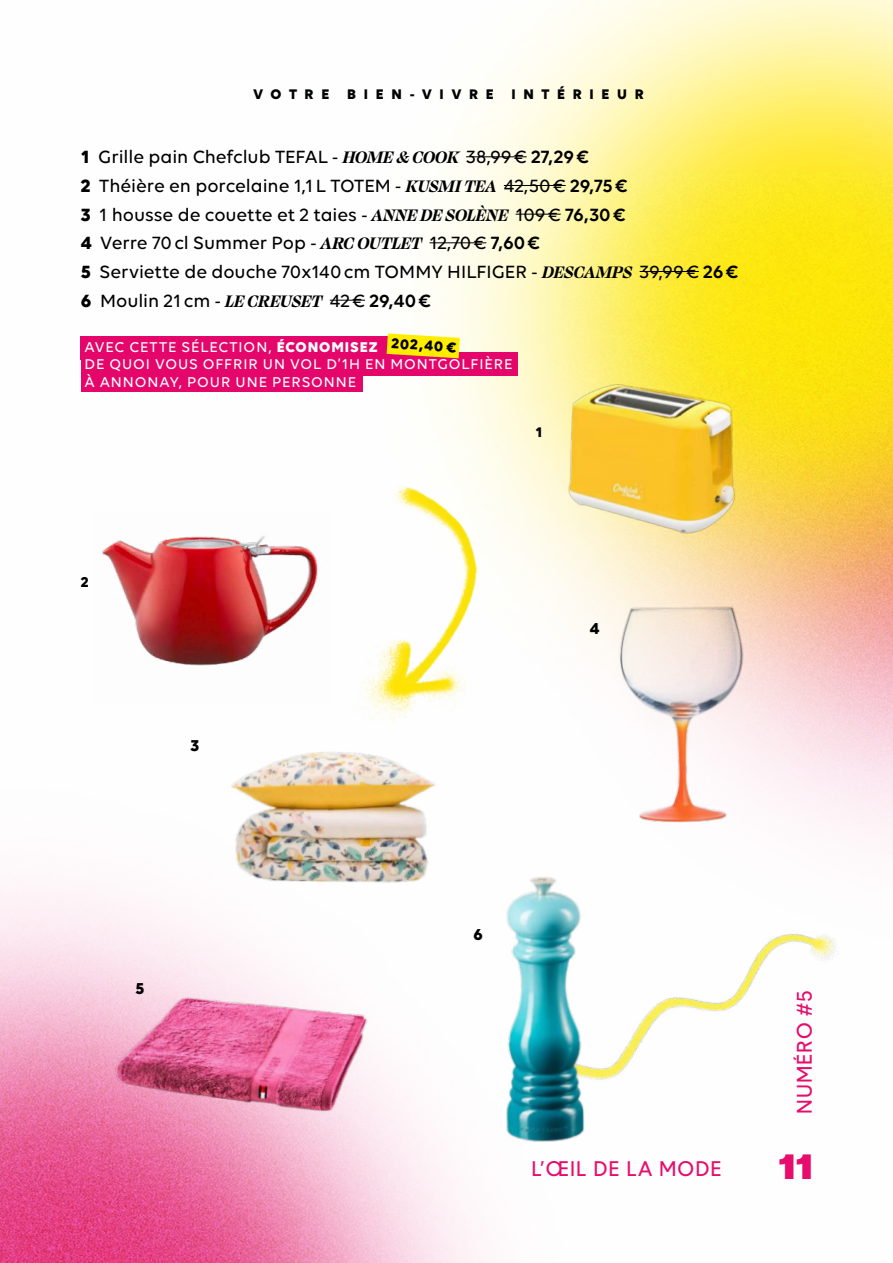
<style>
.page{position:relative;width:893px;height:1263px;background:#fff}
.page>*{position:absolute;margin:0;border:0;box-sizing:border-box;transform-origin:0 0}
.t1{font:800 35.1px "Matrice";color:#e60d6c}
.t2{font:20.55px "Basetica";letter-spacing:.05em;color:#e60d6c}
.t3{font:500 19.05px/28.7px "Volte";letter-spacing:-.005em;color:#000}
.t4{font:700 16.95px "Volte";color:#000}
.t5{font:500 15.3px/17.2px "Volte";letter-spacing:.06em;color:#fff}
.t6{font:700 15.3px "Volte";color:#000}
.t7{font:700 15px "Volte";letter-spacing:.505em;color:#010202}
.t8{font:700 15px "Volte";color:#000}
.s1{font-weight:700}
.s2{font-family:"Swear Display";font-weight:700;font-style:italic}
.s3{font-weight:600}
</style>
<div class="page">
<img style="left:0;top:0;width:893px;height:1263px">
<hr style="left:466px;top:156px;width:61px;height:1px;background:#000">
<hr style="left:504px;top:185px;width:62px;height:1px;background:#000">
<hr style="left:516px;top:214px;width:45px;height:1px;background:#000">
<hr style="left:429px;top:242px;width:57px;height:1px;background:#000">
<hr style="left:640px;top:271px;width:59px;height:1px;background:#000">
<hr style="left:330px;top:300px;width:35px;height:1px;background:#000">
<div style="left:81px;top:336px;width:315px;height:23px;background:#e5066b"></div>
<div style="left:81px;top:352px;width:436px;height:24px;background:#e5066b"></div>
<div style="left:81px;top:369px;width:281px;height:23px;background:#e5066b"></div>
<svg style="left:387px;top:333px;width:73px;height:25px;background:#fcdb23"></svg>
<img style="left:350px;top:485px;width:130px;height:247px">
<img style="left:485px;top:287px;width:334px;height:335px">
<img style="left:79px;top:855px;width:289px;height:322px">
<img style="left:506px;top:533px;width:341px;height:349px">
<img style="left:468px;top:882px;width:423px;height:329px">
<img style="left:92px;top:512px;width:239px;height:192px">
<img style="left:368px;top:837px;width:341px;height:355px">
<img style="left:218px;top:716px;width:233px;height:197px">
<svg style="left:474px;top:929px;width:8px;height:11px"></svg>
<svg style="left:136px;top:983px;width:8px;height:11px"></svg>
<svg style="left:590px;top:623px;width:9px;height:11px"></svg>
<p class="t7" style="left:253px;top:86px;width:392px">VOTRE BIEN-VIVRE INTÉRIEUR</p>
<p class="t3" style="left:81px;top:142px;width:659px"><span class="s1">1</span> Grille pain Chefclub TEFAL - <span class="s2">HOME &amp; COOK</span> 38,99€ <span class="s3">27,29€<br></span><span class="s1">2</span> Théière en porcelaine 1,1L TOTEM - <span class="s2">KUSMI TEA</span> 42,50€ <span class="s3">29,75€<br></span><span class="s1">3</span> 1 housse de couette et 2 taies - <span class="s2">ANNE DE SOLÈNE</span> 109€ <span class="s3">76,30€<br></span><span class="s1">4</span> Verre 70cl Summer Pop - <span class="s2">ARC OUTLET</span> 12,70€ <span class="s3">7,60€<br></span><span class="s1">5</span> Serviette de douche 70x140cm TOMMY HILFIGER - <span class="s2">DESCAMPS</span> 39,99€ <span class="s3">26€ </span><span class="s1">6</span> Moulin 21cm - <span class="s2">LE CREUSET</span> 42€ <span class="s3">29,40€</span></p>
<p class="t5" style="left:84px;top:338px;width:429px">AVEC CETTE SÉLECTION, <span class="s1">ÉCONOMISEZ<br></span>DE QUOI VOUS OFFRIR UN VOL D’1H EN MONTGOLFIÈRE<br>À ANNONAY, POUR UNE PERSONNE</p>
<p class="t6" style="left:392px;top:334px;width:67px;rotate:3deg">202,40 €</p>
<p class="t6" style="left:81px;top:572px;width:9px">2</p>
<p class="t4" style="left:191px;top:736px;width:10px">3</p>
<p class="t8" style="left:536px;top:423px;width:8px">1</p>
<p class="t2" style="left:532px;top:1155px;width:191px">L’ŒIL DE LA MODE</p>
<p class="t2" style="left:791px;top:1114px;width:125px;rotate:-90deg">NUMÉRO #5</p>
<h1 class="t1" style="left:779px;top:1139px;width:37px">11</h1>
</div>
